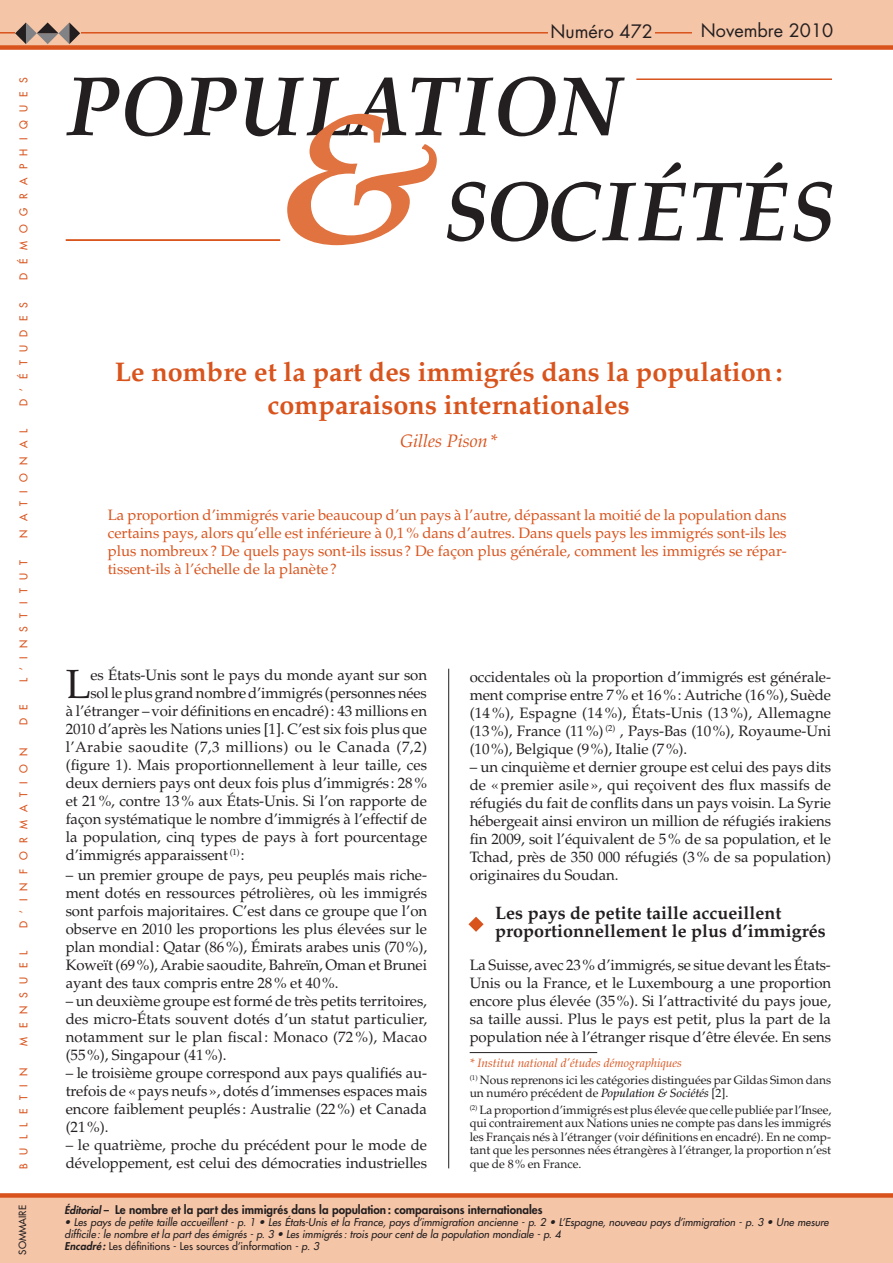
<style>
.page{position:relative;width:893px;height:1263px;background:#fff}
.page>*{position:absolute;margin:0;border:0;box-sizing:border-box;transform-origin:0 0}
.Lettrine{font:40.65px "Palatino LT Std";color:#231f20}
.Titre_édito{font:700 27px/33px "Palatino LT Std";color:#d9531c;text-align:center}
.Inter_titre{font:700 18px "Palatino LT Std";color:#231f20}
.t1{font:18px "Futura Std";color:#231f20}
.Titre_édito-2{font:italic 18px "Palatino LT Std";color:#d9531c}
.Premier_parapgraph{font:15px/18px "Palatino LT Std";letter-spacing:-.005em;color:#231f20;text-align:justify}
.Lettrine-2{font:15px "Palatino LT Std";letter-spacing:-.005em;color:#231f20}
.Chapeau{font:15px/18px "Palatino LT Std";color:#d9531c;text-align:justify}
.Lettrine-3{font:15px "Palatino LT Std";letter-spacing:.03em;color:#231f20}
.Notes_de_bas_de_pa{font:12px/13.5px "Palatino LT Std";letter-spacing:-.005em;color:#231f20}
.Référence_des_aute{font:italic 12px "Palatino LT Std";color:#d9531c}
.t2{font:800 11.7px "Futura Std";color:#231f20}
.Som__Inter-titre{font:italic 500 10.5px/12px "Futura Std";letter-spacing:.005em;color:#231f20}
.t3{font:500 10.5px "Futura Std";letter-spacing:.8em;color:#d9531c}
.t4{font:500 10.5px "Futura Std";letter-spacing:.01em;color:#231f20}
.t5{font:500 9.75px "Futura Std";color:#231f20}
.s1{font-weight:500;font-style:italic}
.s2{font-style:italic;font-size:10.5px}
.s3{font-size:10.5px}
.s4{font-weight:800;font-style:italic}
.s5{font-style:italic}
</style>
<div class="page">
<div style="left:0;top:0;width:893px;height:45px;background:#f5c5a7"></div>
<hr style="left:0;top:32px;width:807px;height:2px;background:#d9531c">
<div style="left:0;top:45px;width:893px;height:5px;background:#d9531c"></div>
<div style="left:0;top:1195px;width:893px;height:68px;background:#f5c5a7"></div>
<div style="left:0;top:1193px;width:893px;height:5px;background:#d9531c"></div>
<svg style="left:66px;top:78px;width:53px;height:57px"></svg>
<svg style="left:125px;top:77px;width:112px;height:59px"></svg>
<svg style="left:693px;top:162px;width:139px;height:80px"></svg>
<svg style="left:245px;top:77px;width:441px;height:168px"></svg>
<hr style="left:66px;top:239px;width:214px;height:2px;background:#d9531c">
<hr style="left:636px;top:78px;width:196px;height:2px;background:#d9531c">
<div style="left:692px;top:18px;width:141px;height:23px;background:#f5c5a7"></div>
<div style="left:548px;top:19px;width:107px;height:23px;background:#f5c5a7"></div>
<hr style="left:470px;top:1052px;width:127px;height:1px;background:#231f20">
<svg style="left:15px;top:22px;width:65px;height:22px"></svg>
<hr style="left:448px;top:669px;width:1px;height:499px;background:#231f20">
<svg style="left:468px;top:917px;width:16px;height:15px"></svg>
<p class="t3" style="left:17px;top:280px;width:204px;rotate:-90deg">DÉMOGRAPHIQUES</p>
<p class="t3" style="left:17px;top:406px;width:106px;rotate:-90deg">D’ÉTUDES</p>
<p class="t3" style="left:17px;top:538px;width:111px;rotate:-90deg">NATIONAL</p>
<p class="t3" style="left:17px;top:682px;width:123px;rotate:-90deg">L’INSTITUT</p>
<p class="t3" style="left:17px;top:725px;width:22px;rotate:-90deg">D E</p>
<p class="t3" style="left:17px;top:928px;width:182px;rotate:-90deg">D’INFORMATION</p>
<p class="t3" style="left:17px;top:1046px;width:97px;rotate:-90deg">MENSUEL</p>
<p class="t3" style="left:17px;top:1168px;width:102px;rotate:-90deg">BULLETIN</p>
<p class="t5" style="left:17px;top:1255px;width:51px;rotate:-90deg">SOMMAIRE</p>
<p class="t1" style="left:551px;top:20px;width:104px">Numéro 472</p>
<p class="t1" style="left:701px;top:19px;width:134px">Novembre 2010</p>
<p class="Titre_édito" style="left:115px;top:356px;width:669px">Le nombre et la part des immigrés dans la population: comparaisons internationales</p>
<p class="Titre_édito-2" style="left:400px;top:430px;width:98px">Gilles Pison*</p>
<p class="Chapeau" style="left:108px;top:506px;width:680px">La proportion d’immigrés varie beaucoup d’un pays à l’autre, dépassant la moitié de la population dans certains pays, alors qu’elle est inférieure à 0,1% dans d’autres. Dans quels pays les immigrés sont-ils les plus nombreux? De quels pays sont-ils issus ? De façon plus générale, comment les immigrés se répar&shy;tissent-ils à l’échelle de la planète ?</p>
<p class="Lettrine" style="left:66px;top:660px;width:26px">L</p>
<p class="Lettrine-2" style="left:90px;top:666px;width:338px">es États-Unis sont le pays du monde ayant sur son</p>
<p class="Lettrine-2" style="left:90px;top:684px;width:338px">sol le plus grand nombre d’immigrés (personnes nées</p>
<p class="Lettrine-2" style="left:66px;top:702px;width:363px">à l’étranger –voir définitions en encadré): 43 millions en</p>
<p class="Lettrine-2" style="left:66px;top:720px;width:363px">2010 d’après les Nations unies [1]. C’est six fois plus que</p>
<p class="Lettrine-3" style="left:66px;top:738px;width:363px">l’Arabie saoudite (7,3 millions) ou le Canada (7,2)</p>
<p class="Lettrine-2" style="left:66px;top:756px;width:363px">(figure 1). Mais proportionnellement à leur taille, ces</p>
<p class="Lettrine-2" style="left:66px;top:774px;width:363px">deux derniers pays ont deux fois plus d’immigrés : 28%</p>
<p class="Lettrine-2" style="left:66px;top:792px;width:363px">et 21%, contre 13% aux États-Unis. Si l’on rapporte de</p>
<p class="Lettrine-2" style="left:66px;top:810px;width:363px">façon systématique le nombre d’immigrés à l’effectif de</p>
<p class="Lettrine-2" style="left:66px;top:828px;width:363px">la population, cinq types de pays à fort pourcentage</p>
<p class="Lettrine-2" style="left:66px;top:846px;width:180px">d’immigrés apparaissent <sup>(1)</sup>:</p>
<p class="Premier_parapgraph" style="left:66px;top:866px;width:363px">– un premier groupe de pays, peu peuplés mais riche&shy;ment dotés en ressources pétrolières, où les immigrés sont parfois majoritaires. C’est dans ce groupe que l’on observe en 2010 les proportions les plus élevées sur le plan mondial: Qatar (86%), Émirats arabes unis (70%), Koweït (69%), Arabie saoudite, Bahreïn, Oman et Brunei ayant des taux compris entre 28% et 40%.</p>
<p class="Premier_parapgraph" style="left:66px;top:992px;width:363px">– un deuxième groupe est formé de très petits territoires, des micro-États souvent dotés d’un statut particulier, notamment sur le plan fiscal : Monaco (72 %), Macao (55%), Singapour (41%).</p>
<p class="Premier_parapgraph" style="left:66px;top:1064px;width:363px">– le troisième groupe correspond aux pays qualifiés au&shy;trefois de «pays neufs», dotés d’immenses espaces mais encore faiblement peuplés : Australie (22%) et Canada (21%).</p>
<p class="Premier_parapgraph" style="left:66px;top:1136px;width:363px">– le quatrième, proche du précédent pour le mode de développement, est celui des démocraties industrielles</p>
<p class="Premier_parapgraph" style="left:470px;top:668px;width:363px">occidentales où la proportion d’immigrés est générale&shy;ment comprise entre 7% et 16%: Autriche (16%), Suède (14 %), Espagne (14 %), États-Unis (13 %), Allemagne (13%), France (11%) <sup>(2)</sup> , Pays-Bas (10%), Royaume-Uni (10%), Belgique (9%), Italie (7%).</p>
<p class="Premier_parapgraph" style="left:470px;top:758px;width:363px">– un cinquième et dernier groupe est celui des pays dits de «premier asile », qui reçoivent des flux massifs de réfugiés du fait de conflits dans un pays voisin. La Syrie hébergeait ainsi environ un million de réfugiés irakiens fin 2009, soit l’équivalent de 5% de sa population, et le Tchad, près de 350 000 réfugiés (3% de sa population) originaires du Soudan.</p>
<p class="Inter_titre" style="left:495px;top:902px;width:288px">Les pays de petite taille accueillent</p>
<p class="Inter_titre" style="left:495px;top:920px;width:332px">proportionnellement le plus d’immigrés</p>
<p class="Premier_parapgraph" style="left:470px;top:956px;width:363px">La Suisse, avec 23% d’immigrés, se situe devant les États-Unis ou la France, et le Luxembourg a une proportion encore plus élevée (35%). Si l’attractivité du pays joue, sa taille aussi. Plus le pays est petit, plus la part de la population née à l’étranger risque d’être élevée. En sens</p>
<p class="Référence_des_aute" style="left:470px;top:1056px;width:214px">* Institut national d’études démographiques</p>
<p class="Notes_de_bas_de_pa" style="left:470px;top:1073px;width:363px"><sup>(1)</sup> Nous reprenons ici les catégories distinguées par Gildas Simon dans un numéro précédent de <span class="s1">Population &amp; Sociétés</span> [2].</p>
<p class="Notes_de_bas_de_pa" style="left:470px;top:1103px;width:363px;text-align:justify"><sup>(2)</sup> La proportion d’immigrés est plus élevée que celle publiée par l’Insee, qui contrairement aux Nations unies ne compte pas dans les immigrés les Français nés à l’étranger (voir définitions en encadré). En ne comp&shy;tant que les personnes nées étrangères à l’étranger, la proportion n’est que de 8% en France.</p>
<p class="t2" style="left:65px;top:1202px;width:480px"><span class="s2">Éditorial</span> <span class="s3">–</span> Le nombre et la part des immigrés dans la population: comparaisons internationales</p>
<p class="Som__Inter-titre" style="left:65px;top:1216px;width:766px">• Les pays de petite taille accueillent - p. 1 • Les États-Unis et la France, pays d’immigration ancienne - p. 2 • L’Espagne, nouveau pays d’immigration - p. 3 • Une mesure difficile : le nombre et la part des émigrés - p. 3 • Les immigrés: trois pour cent de la population mondiale - p. 4</p>
<p class="t4" style="left:65px;top:1240px;width:256px"><span class="s4">Encadré:</span> Les définitions - Les sources d’information <span class="s5">- p. 3</span></p>
</div>
